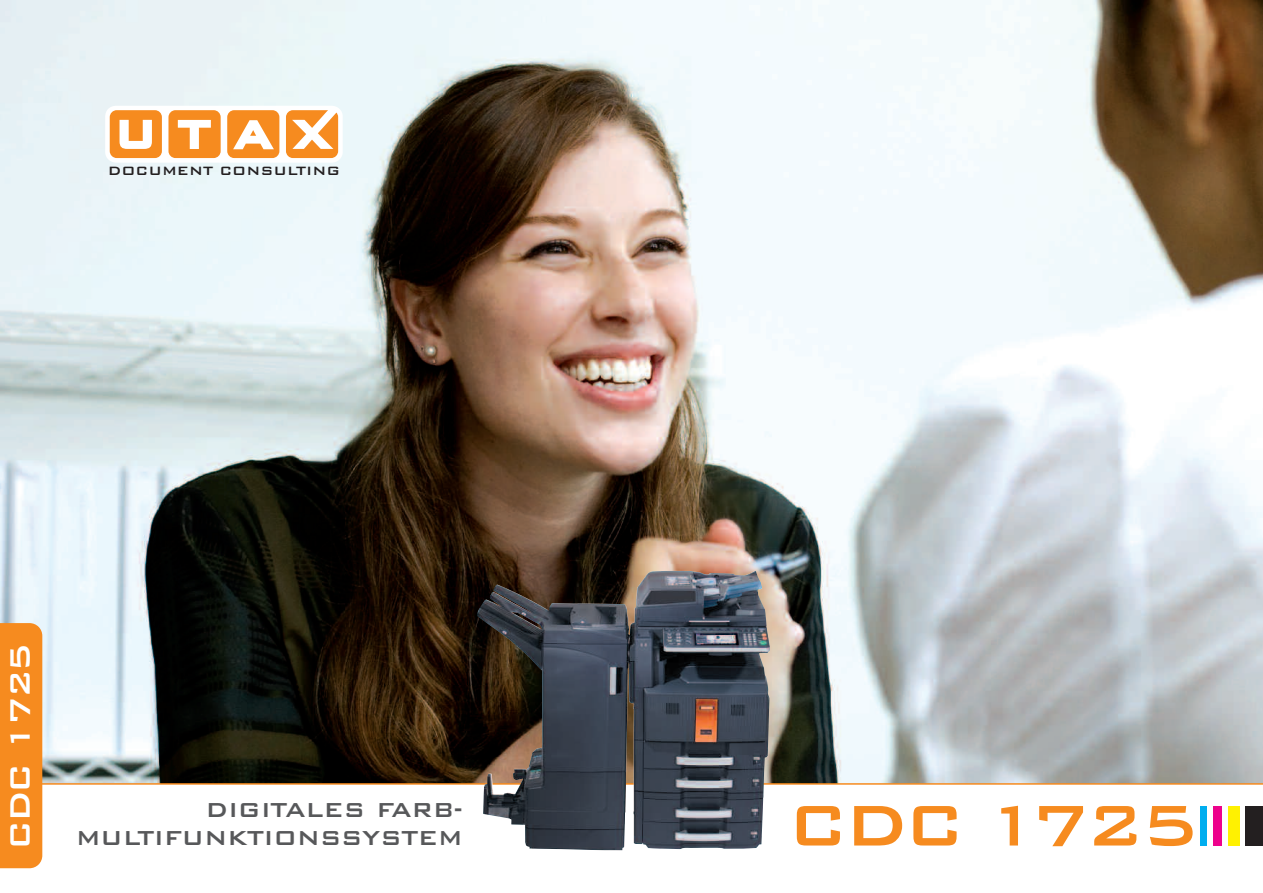
<style>
.page{position:relative;width:1263px;height:893px;background:#fff}
.page>*{position:absolute;margin:0;border:0;box-sizing:border-box;transform-origin:0 0}
.t1{font:500 76.5px "Bank Gothic BT";letter-spacing:-.06em;color:#f68b1f}
.t2{font:500 37.5px "Bank Gothic BT";letter-spacing:-.06em;color:#fff}
.t3{font:500 27px/28.5px "Bank Gothic BT";letter-spacing:-.015em;color:#57585a;text-align:right}
.t4{font:500 16.05px "Bank Gothic BT";color:#231f20}
</style>
<div class="page">
<img style="left:0;top:0;width:1263px;height:783px">
<hr style="left:0;top:783px;width:1263px;height:2px;background:#f68b1f">
<div style="left:1200px;top:806px;width:6px;height:39px;background:#00aeef"></div>
<div style="left:1213px;top:806px;width:9px;height:39px;background:#ed028c"></div>
<div style="left:1245px;top:806px;width:18px;height:39px;background:#231f20"></div>
<div style="left:1228px;top:806px;width:11px;height:39px;background:#fff101"></div>
<div style="left:105px;top:106px;width:238px;height:57px;background:#fff;border-radius:11px"></div>
<div style="left:110px;top:110px;width:52px;height:48px;background:#f68b1f;border-radius:7px"></div>
<div style="left:168px;top:110px;width:53px;height:48px;background:#f68b1f;border-radius:7px"></div>
<div style="left:227px;top:110px;width:52px;height:48px;background:#f68b1f;border-radius:7px"></div>
<div style="left:286px;top:110px;width:52px;height:48px;background:#f68b1f;border-radius:7px"></div>
<svg style="left:120px;top:120px;width:32px;height:29px"></svg>
<svg style="left:178px;top:120px;width:33px;height:29px"></svg>
<svg style="left:292px;top:110px;width:46px;height:39px"></svg>
<svg style="left:233px;top:120px;width:41px;height:29px"></svg>
<div style="left:0;top:623px;width:42px;height:245px;background:#f68b1f"></div>
<img style="left:477px;top:570px;width:293px;height:279px">
<p class="t4" style="left:108px;top:160px;width:234px">DOCUMENT CONSULTING</p>
<h2 class="t2" style="left:-5px;top:850px;width:209px;rotate:-90deg">CDC 1725</h2>
<p class="t3" style="left:76px;top:793px;width:389px">DIGITALES FARB-<br>MULTIFUNKTIONSSYSTEM</p>
<h1 class="t1" style="left:787px;top:774px;width:413px">CDC 1725</h1>
</div>
